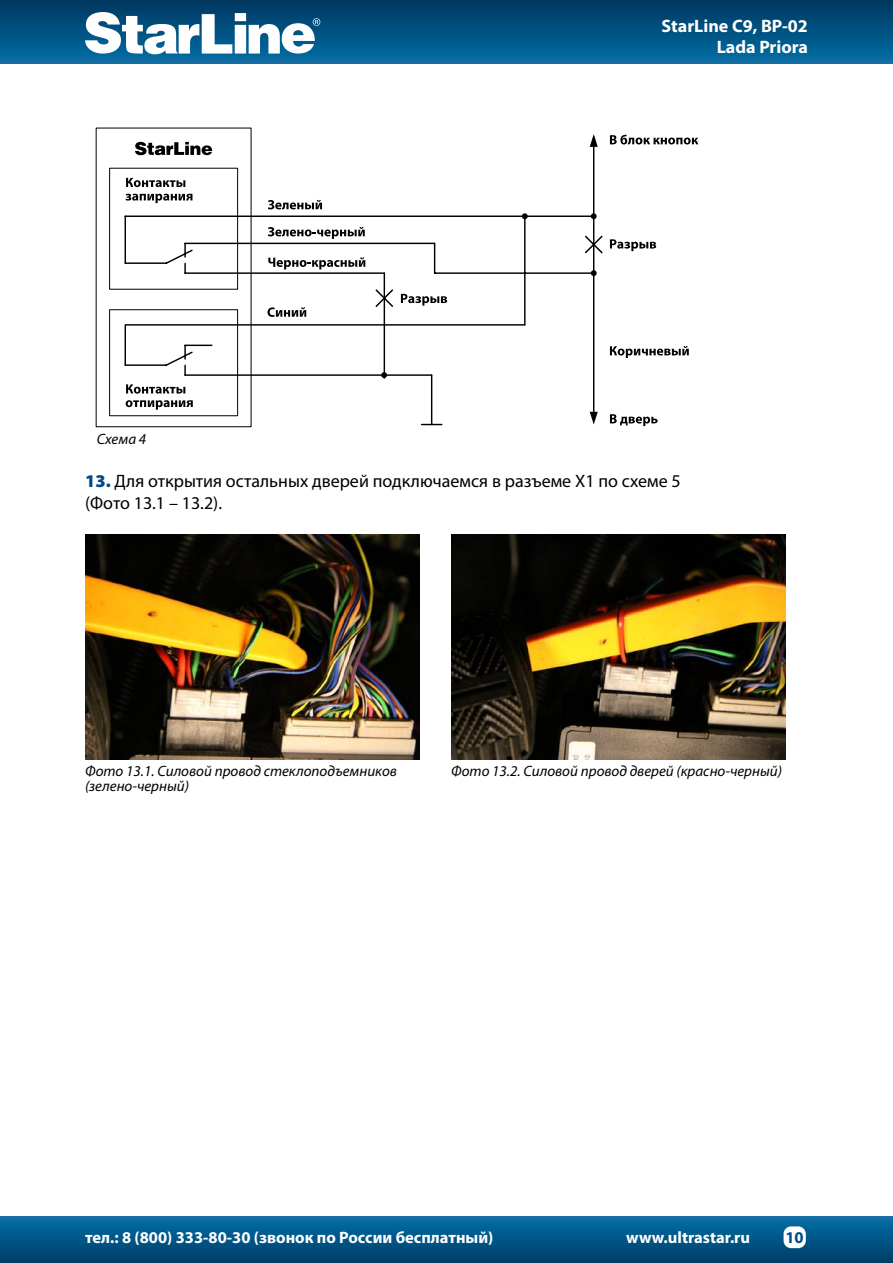
<style>
.page{position:relative;width:893px;height:1263px;background:#fff}
.page>*{position:absolute;margin:0;border:0;box-sizing:border-box;transform-origin:0 0}
.t1{font:18px/21.6px "Myriad Pro";color:#000}
.t2{font:700 18px/21.6px "Myriad Pro";color:#fff;text-align:right}
.t3{font:700 16.5px "Myriad Pro";color:#fff}
.t4{font:700 16.5px "Myriad Pro";color:#00498c}
.t5{font:italic 15px/15px "Myriad Pro";color:#000}
.s1{font-weight:900;color:#00498c}
</style>
<div class="page">
<div style="left:0;top:0;width:893px;height:64px;background:linear-gradient(to bottom,#00375f,#066ea4)"></div>
<div style="left:0;top:1216px;width:893px;height:47px;background:linear-gradient(to bottom,#076fa7,#003d67)"></div>
<svg style="left:85px;top:12px;width:235px;height:42px"></svg>
<div style="left:783px;top:1226px;width:23px;height:22px;background:#fff;border-radius:8px"></div>
<svg style="left:590px;top:134px;width:8px;height:13px"></svg>
<svg style="left:590px;top:412px;width:8px;height:12px"></svg>
<svg style="left:268px;top:200px;width:54px;height:9px"></svg>
<svg style="left:610px;top:239px;width:46px;height:12px"></svg>
<svg style="left:610px;top:135px;width:88px;height:9px"></svg>
<svg style="left:610px;top:414px;width:48px;height:12px"></svg>
<svg style="left:610px;top:346px;width:79px;height:12px"></svg>
<hr style="left:593px;top:143px;width:1px;height:270px;background:#000">
<svg style="left:252px;top:215px;width:343px;height:162px"></svg>
<svg style="left:95px;top:127px;width:157px;height:301px"></svg>
<svg style="left:381px;top:372px;width:6px;height:6px"></svg>
<svg style="left:591px;top:213px;width:6px;height:6px"></svg>
<svg style="left:374px;top:234px;width:229px;height:75px"></svg>
<svg style="left:522px;top:213px;width:6px;height:6px"></svg>
<hr style="left:434px;top:243px;width:1px;height:30px;background:#000">
<hr style="left:435px;top:272px;width:159px;height:2px;background:#000">
<hr style="left:384px;top:273px;width:1px;height:105px;background:#000">
<hr style="left:431px;top:375px;width:1px;height:49px;background:#000">
<svg style="left:422px;top:424px;width:20px;height:1px"></svg>
<hr style="left:524px;top:216px;width:1px;height:109px;background:#000">
<img style="left:85px;top:534px;width:334px;height:225px">
<img style="left:451px;top:534px;width:334px;height:225px">
<p class="t2" style="left:662px;top:14px;width:148px">StarLine С9, BP-02<br>Lada Priora</p>
<p class="t5" style="left:97px;top:431px;width:51px">Схема 4</p>
<p class="t1" style="left:85px;top:470px;width:597px"><span class="s1">13.</span> Для открытия остальных дверей подключаемся в разъеме Х1 по схеме 5 (Фото 13.1 – 13.2).</p>
<p class="t5" style="left:85px;top:763px;width:313px">Фото 13.1. Силовой провод стеклоподъемников (зелено-черный)</p>
<p class="t5" style="left:451px;top:763px;width:332px">Фото 13.2. Силовой провод дверей (красно-черный)</p>
<p class="t3" style="left:85px;top:1227px;width:410px">тел.: 8 (800) 333-80-30 (звонок по России бесплатный)</p>
<p class="t3" style="left:626px;top:1227px;width:125px">www.ultrastar.ru</p>
<p class="t4" style="left:785px;top:1226px;width:20px">10</p>
</div>
